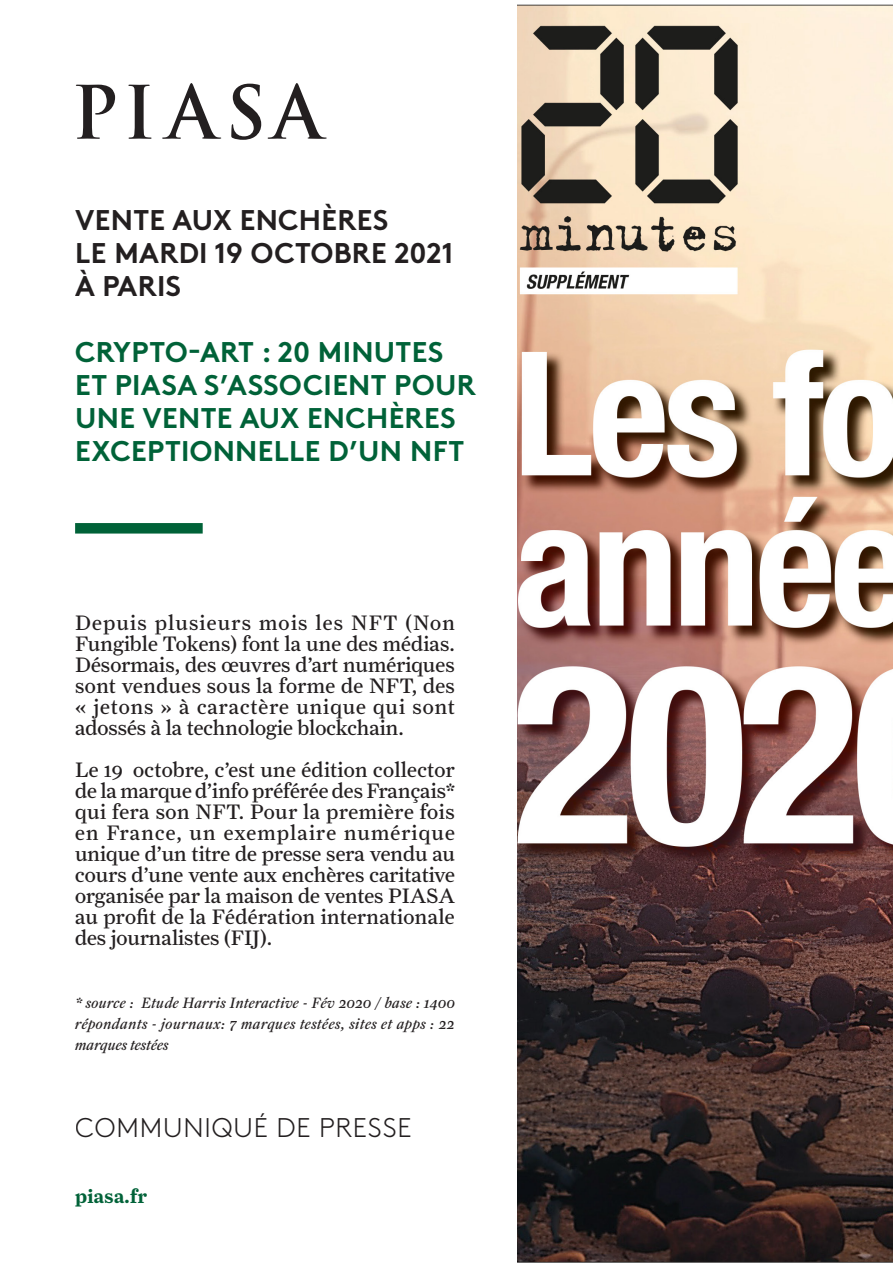
<style>
.page{position:relative;width:893px;height:1263px;background:#fff}
.page>*{position:absolute;margin:0;border:0;box-sizing:border-box;transform-origin:0 0}
.t1{font:700 28.5px/33px "Brown Pro";letter-spacing:.01em;color:#006238}
.t2{font:700 28.5px/33px "Brown Pro";letter-spacing:.01em;color:#231f20}
.t3{font:300 27px "Brown Pro";letter-spacing:.03em;color:#231f20}
.t4{font:21px/21px "Farnham Text";color:#231f20;text-align:justify}
.t5{font:700 19.5px "Farnham Display";letter-spacing:.02em;color:#006238}
.t6{font:italic 15px/21px "Farnham Text";letter-spacing:.025em;color:#231f20;text-align:justify}
</style>
<div class="page">
<svg style="left:76px;top:85px;width:39px;height:54px"></svg>
<svg style="left:128px;top:85px;width:24px;height:54px"></svg>
<svg style="left:162px;top:83px;width:59px;height:56px"></svg>
<svg style="left:231px;top:84px;width:30px;height:56px"></svg>
<svg style="left:268px;top:83px;width:59px;height:56px"></svg>
<div style="left:75px;top:523px;width:128px;height:10px;background:#006238"></div>
<img style="left:517px;top:4px;width:376px;height:1259px">
<h1 class="t2" style="left:75px;top:201px;width:380px">VENTE AUX ENCHÈRES<br>LE MARDI 19 OCTOBRE 2021<br>À PARIS</h1>
<h1 class="t1" style="left:75px;top:333px;width:402px">CRYPTO-ART : 20 MINUTES<br>ET PIASA S’ASSOCIENT POUR<br>UNE VENTE AUX ENCHÈRES<br>EXCEPTIONNELLE D’UN NFT</h1>
<p class="t4" style="left:75px;top:612px;width:381px">Depuis plusieurs mois les NFT (Non Fungible Tokens) font la une des médias.<br>Désormais, des œuvres d’art numériques sont vendues sous la forme de NFT, des « jetons » à caractère unique qui sont adossés à la technologie blockchain.</p>
<p class="t4" style="left:75px;top:759px;width:381px">Le 19 octobre, c’est une édition collector de la marque d’info préférée des Français* qui fera son NFT. Pour la première fois en France, un exemplaire numérique unique d’un titre de presse sera vendu au cours d’une vente aux enchères caritative organisée par la maison de ventes PIASA au profit de la Fédération internationale des journalistes (FIJ).</p>
<p class="t6" style="left:75px;top:992px;width:381px">* source : Etude Harris Interactive - Fév 2020 / base : 1400 répondants - journaux: 7 marques testées, sites et apps : 22 marques testées</p>
<p class="t3" style="left:76px;top:1107px;width:337px">COMMUNIQUÉ DE PRESSE</p>
<p class="t5" style="left:75px;top:1185px;width:74px">piasa.fr</p>
</div>
